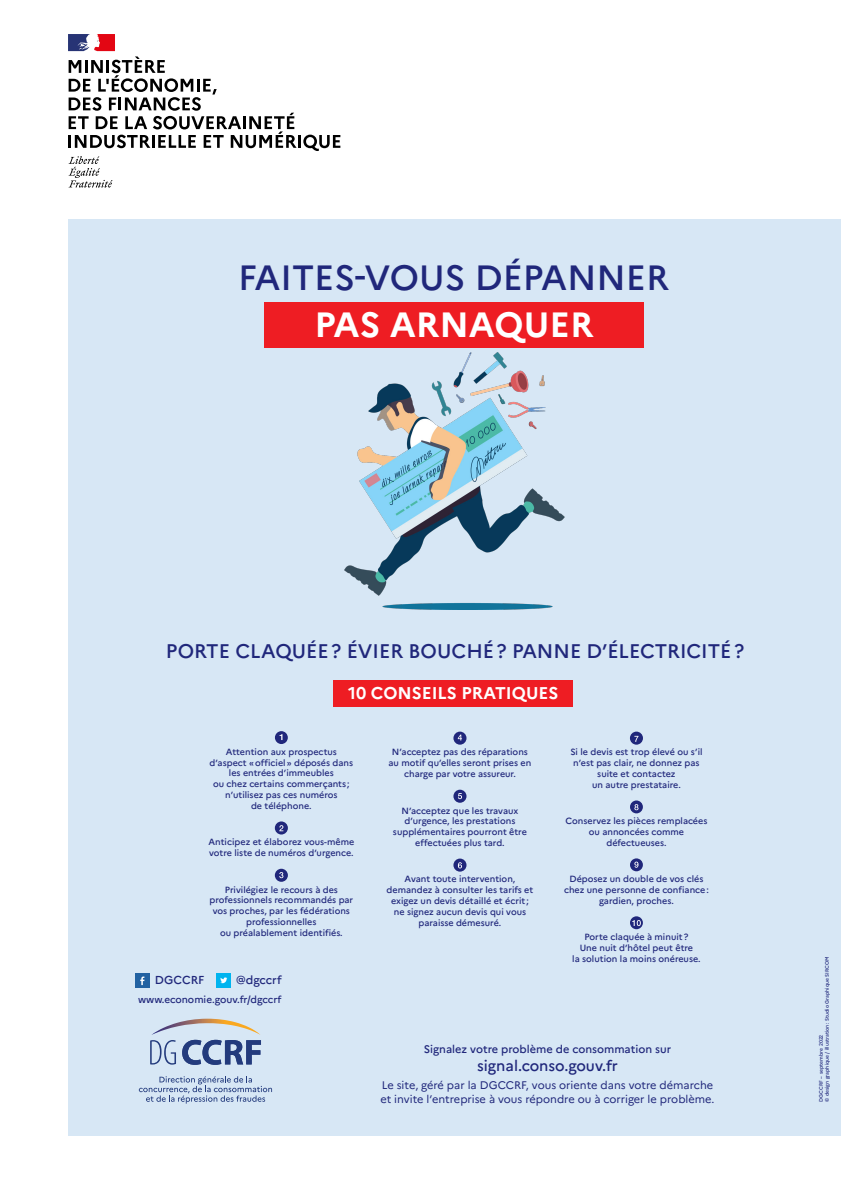
<style>
.page{position:relative;width:842px;height:1191px;background:#fff}
.page>*{position:absolute;margin:0;border:0;box-sizing:border-box;transform-origin:0 0}
.t1{font:500 35.1px "Marianne";color:#20277b}
.t2{font:700 35.1px "Marianne";color:#fff}
.t3{font:500 19.7px "Marianne";color:#20277b}
.t4{font:700 17px "Marianne";color:#fff}
.t5{font:500 15px "Marianne";color:#20277b}
.t6{font:500 11.5px "Marianne";color:#20277b}
.t7{font:11px "Marianne";color:#20277b}
.t8{font:500 11px "Marianne";color:#20277b}
.t9{font:500 10px "Marianne";color:#20277b}
.t10{font:500 9px/10.8px "Marianne";color:#20277b;text-align:center}
.t11{font:500 5px "Marianne";color:#20277b}
</style>
<div class="page">
<svg style="left:68px;top:34px;width:272px;height:154px"></svg>
<div style="left:68px;top:219px;width:772px;height:916px;background:#d7e7f5"></div>
<div style="left:264px;top:303px;width:380px;height:45px;background:#ee1d23"></div>
<img style="left:345px;top:352px;width:220px;height:258px">
<div style="left:334px;top:680px;width:239px;height:27px;background:#ee1d23"></div>
<div style="left:135px;top:973px;width:14px;height:15px;background:#2262a2"></div>
<svg style="left:140px;top:976px;width:4px;height:9px"></svg>
<div style="left:217px;top:973px;width:14px;height:14px;background:#00b4ef"></div>
<svg style="left:220px;top:977px;width:7px;height:6px"></svg>
<svg style="left:275px;top:731px;width:13px;height:13px"></svg>
<svg style="left:275px;top:821px;width:13px;height:13px"></svg>
<svg style="left:279px;top:825px;width:4px;height:6px"></svg>
<svg style="left:275px;top:868px;width:13px;height:13px"></svg>
<svg style="left:279px;top:872px;width:4px;height:6px"></svg>
<svg style="left:453px;top:731px;width:13px;height:13px"></svg>
<svg style="left:458px;top:734px;width:4px;height:6px"></svg>
<svg style="left:453px;top:789px;width:13px;height:13px"></svg>
<svg style="left:458px;top:793px;width:4px;height:6px"></svg>
<svg style="left:453px;top:858px;width:13px;height:13px"></svg>
<svg style="left:458px;top:862px;width:4px;height:6px"></svg>
<svg style="left:630px;top:731px;width:13px;height:13px"></svg>
<svg style="left:634px;top:736px;width:4px;height:6px"></svg>
<svg style="left:630px;top:800px;width:13px;height:13px"></svg>
<svg style="left:634px;top:804px;width:4px;height:6px"></svg>
<svg style="left:630px;top:858px;width:13px;height:13px"></svg>
<svg style="left:634px;top:861px;width:4px;height:6px"></svg>
<svg style="left:630px;top:916px;width:13px;height:13px"></svg>
<svg style="left:632px;top:920px;width:9px;height:6px"></svg>
<svg style="left:150px;top:1018px;width:111px;height:46px"></svg>
<svg style="left:139px;top:1076px;width:133px;height:27px"></svg>
<p class="t1" style="left:238px;top:256px;width:432px">FAITES-VOUS DÉPANNER</p>
<p class="t2" style="left:314px;top:303px;width:281px">PAS ARNAQUER</p>
<p class="t3" style="left:166px;top:639px;width:580px">PORTE CLAQUÉE? ÉVIER BOUCHÉ? PANNE D’ÉLECTRICITÉ?</p>
<p class="t4" style="left:348px;top:683px;width:212px">10 CONSEILS PRATIQUES</p>
<p class="t10" style="left:210px;top:746px;width:145px">Attention aux prospectus d’aspect «officiel» déposés dans les entrées d’immeubles<br>ou chez certains commerçants ; n’utilisez pas ces numéros<br>de téléphone.</p>
<p class="t10" style="left:208px;top:836px;width:147px;text-align:left">Anticipez et élaborez vous-même votre liste de numéros d’urgence.</p>
<p class="t10" style="left:210px;top:884px;width:145px">Privilégiez le recours à des professionnels recommandés par vos proches, par les fédérations professionnelles<br>ou préalablement identifiés.</p>
<p class="t6" style="left:155px;top:973px;width:51px">DGCCRF</p>
<p class="t6" style="left:236px;top:972px;width:47px">@dgccrf</p>
<p class="t9" style="left:138px;top:993px;width:145px">www.economie.gouv.fr/dgccrf</p>
<p class="t10" style="left:388px;top:747px;width:144px">N’acceptez pas des réparations au motif qu’elles seront prises en charge par votre assureur.</p>
<p class="t10" style="left:393px;top:805px;width:135px">N’acceptez que les travaux d’urgence, les prestations supplémentaires pourront être effectuées plus tard.</p>
<p class="t10" style="left:387px;top:873px;width:148px">Avant toute intervention, demandez à consulter les tarifs et exigez un devis détaillé et écrit ; ne signez aucun devis qui vous paraisse démesuré.</p>
<p class="t10" style="left:570px;top:747px;width:134px">Si le devis est trop élevé ou s’il n’est pas clair, ne donnez pas suite et contactez<br>un autre prestataire.</p>
<p class="t10" style="left:565px;top:815px;width:143px">Conservez les pièces remplacées ou annoncées comme défectueuses.</p>
<p class="t10" style="left:564px;top:873px;width:146px">Déposez un double de vos clés chez une personne de confiance: gardien, proches.</p>
<p class="t10" style="left:572px;top:931px;width:130px">Porte claquée à minuit?<br>Une nuit d’hôtel peut être<br>la solution la moins onéreuse.</p>
<p class="t8" style="left:424px;top:1041px;width:249px">Signalez votre problème de consommation sur</p>
<p class="t5" style="left:477px;top:1056px;width:142px">signal.conso.gouv.fr</p>
<p class="t7" style="left:382px;top:1078px;width:333px">Le site, géré par la DGCCRF, vous oriente dans votre démarche</p>
<p class="t7" style="left:380px;top:1092px;width:336px">et invite l’entreprise à vous répondre ou à corriger le problème.</p>
<p class="t11" style="left:824px;top:1102px;width:147px;rotate:-90deg">© design graphique / illustration: Studio Graphique SIRCOM</p>
<p class="t11" style="left:818px;top:1102px;width:69px;rotate:-90deg">DGCCRF – septembre 2022</p>
</div>
